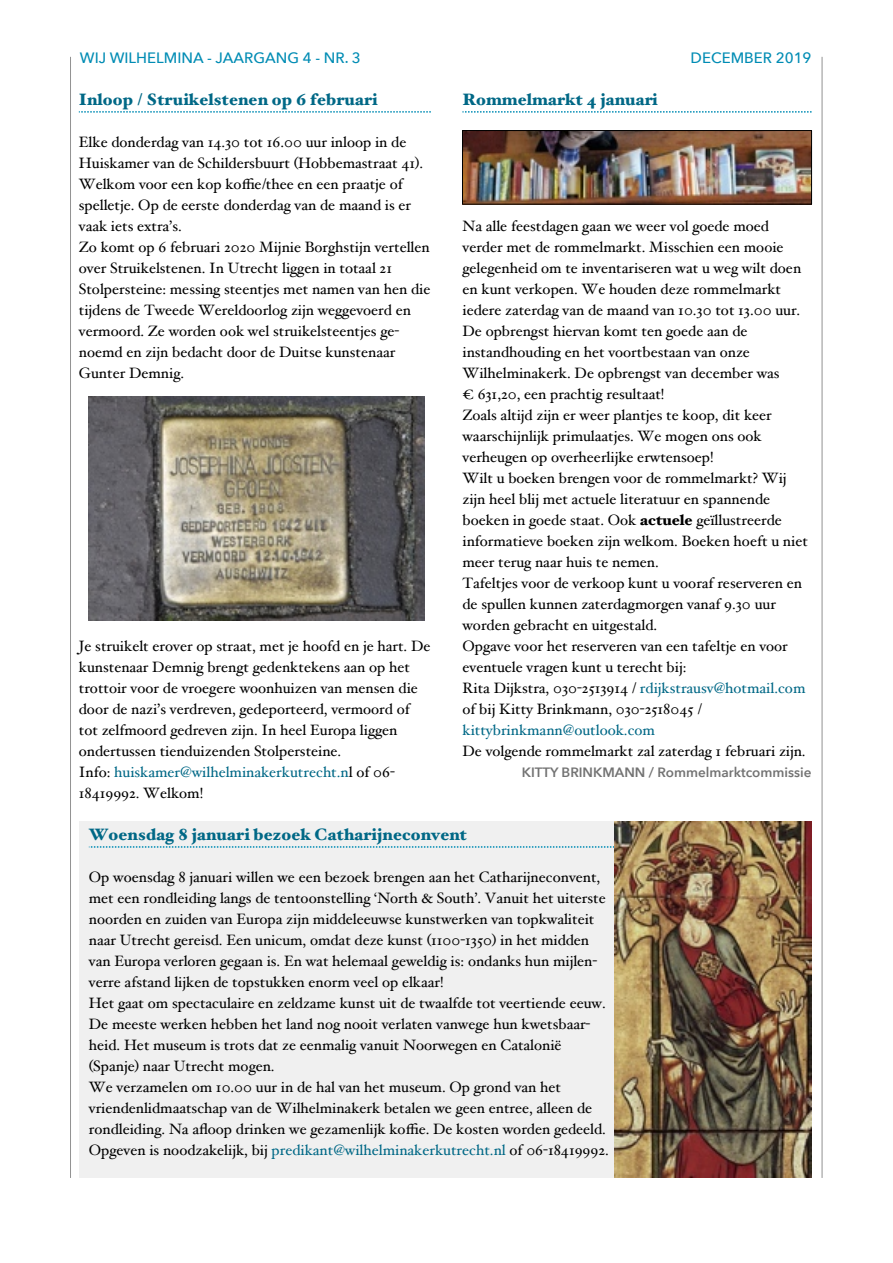
<style>
.page{position:relative;width:893px;height:1263px;background:#fff}
.page>*{position:absolute;margin:0;border:0;box-sizing:border-box;transform-origin:0 0}
.t1{font:900 16.5px "Hoefler Text";letter-spacing:.01em;color:#006886}
.t2{font:15px/21px "Hoefler Text";color:#000}
.t3{font:500 15px "Avenir Next";color:#008cb4}
.t4{font:15px "Hoefler Text";color:#006886}
.t5{font:600 13.5px "Avenir Next";color:#737373}
.s1{font-weight:900}
.s2{color:#006886}
</style>
<div class="page">
<hr style="left:70px;top:57px;width:1px;height:1121px;background:#929292">
<hr style="left:822px;top:57px;width:1px;height:1121px;background:#929292">
<svg style="left:79px;top:111px;width:352px;height:2px"></svg>
<img style="left:89px;top:397px;width:336px;height:224px">
<svg style="left:462px;top:111px;width:350px;height:2px"></svg>
<img style="left:464px;top:132px;width:346px;height:71px">
<div style="left:462px;top:130px;width:350px;height:75px;border:1px solid #000"></div>
<div style="left:79px;top:821px;width:733px;height:357px;background:#f0f0f0"></div>
<svg style="left:89px;top:846px;width:525px;height:2px"></svg>
<img style="left:614px;top:821px;width:198px;height:357px">
<p class="t3" style="left:80px;top:48px;width:283px">WIJ WILHELMINA - JAARGANG 4 - NR. 3</p>
<p class="t3" style="left:691px;top:48px;width:122px">DECEMBER 2019</p>
<p class="t1" style="left:79px;top:90px;width:300px">Inloop / Struikelstenen op 6 februari</p>
<p class="t2" style="left:79px;top:132px;width:353px">Elke donderdag van 14.30 tot 16.00 uur inloop in de Huiskamer van de Schildersbuurt (Hobbemastraat 41).<br>Welkom voor een kop koffie/thee en een praatje of spelletje. Op de eerste donderdag van de maand is er vaak iets extra’s.<br>Zo komt op 6 februari 2020 Mijnie Borghstijn vertellen over Struikelstenen. In Utrecht liggen in totaal 21<br>Stolpersteine: messing steentjes met namen van hen die tijdens de Tweede Wereldoorlog zijn weggevoerd en vermoord. Ze worden ook wel struikelsteentjes ge&shy;noemd en zijn bedacht door de Duitse kunstenaar Gunter Demnig.</p>
<p class="t1" style="left:462px;top:90px;width:197px">Rommelmarkt 4 januari</p>
<p class="t2" style="left:462px;top:216px;width:347px">Na alle feestdagen gaan we weer vol goede moed verder met de rommelmarkt. Misschien een mooie gelegenheid om te inventariseren wat u weg wilt doen en kunt verkopen. We houden deze rommelmarkt iedere zaterdag van de maand van 10.30 tot 13.00 uur.<br>De opbrengst hiervan komt ten goede aan de instandhouding en het voortbestaan van onze Wilhelminakerk. De opbrengst van december was<br>€ 631,20, een prachtig resultaat!<br>Zoals altijd zijn er weer plantjes te koop, dit keer waarschijnlijk primulaatjes. We mogen ons ook verheugen op overheerlijke erwtensoep!<br>Wilt u boeken brengen voor de rommelmarkt? Wij zijn heel blij met actuele literatuur en spannende boeken in goede staat. Ook <span class="s1">actuele</span> geïllustreerde informatieve boeken zijn welkom. Boeken hoeft u niet meer terug naar huis te nemen.<br>Tafeltjes voor de verkoop kunt u vooraf reserveren en de spullen kunnen zaterdagmorgen vanaf 9.30 uur worden gebracht en uitgestald.<br>Opgave voor het reserveren van een tafeltje en voor eventuele vragen kunt u terecht bij:<br>Rita Dijkstra, 030-2513914 / <span class="s2">rdijkstrausv@hotmail.com </span>of bij Kitty Brinkmann, 030-2518045 /</p>
<p class="t4" style="left:462px;top:721px;width:194px">kittybrinkmann@outlook.com</p>
<p class="t2" style="left:462px;top:741px;width:345px">De volgende rommelmarkt zal zaterdag 1 februari zijn.</p>
<p class="t5" style="left:522px;top:764px;width:291px">KITTY BRINKMANN / Rommelmarktcommissie</p>
<p class="t2" style="left:79px;top:636px;width:353px">Je struikelt erover op straat, met je hoofd en je hart. De kunstenaar Demnig brengt gedenktekens aan op het trottoir voor de vroegere woonhuizen van mensen die door de nazi’s verdreven, gedeporteerd, vermoord of tot zelfmoord gedreven zijn. In heel Europa liggen ondertussen tienduizenden Stolpersteine.<br>Info: <span class="s2">huiskamer@wilhelminakerkutrecht.n</span>l of 06- 18419992. Welkom!</p>
<p class="t1" style="left:89px;top:825px;width:380px">Woensdag 8 januari bezoek Catharijneconvent</p>
<p class="t2" style="left:89px;top:867px;width:521px">Op woensdag 8 januari willen we een bezoek brengen aan het Catharijneconvent, met een rondleiding langs de tentoonstelling ‘North &amp; South’. Vanuit het uiterste noorden en zuiden van Europa zijn middeleeuwse kunstwerken van topkwaliteit naar Utrecht gereisd. Een unicum, omdat deze kunst (1100-1350) in het midden van Europa verloren gegaan is. En wat helemaal geweldig is: ondanks hun mijlen&shy;verre afstand lijken de topstukken enorm veel op elkaar!<br>Het gaat om spectaculaire en zeldzame kunst uit de twaalfde tot veertiende eeuw.<br>De meeste werken hebben het land nog nooit verlaten vanwege hun kwetsbaar&shy;heid. Het museum is trots dat ze eenmalig vanuit Noorwegen en Catalonië (Spanje) naar Utrecht mogen.<br>We verzamelen om 10.00 uur in de hal van het museum. Op grond van het vriendenlidmaatschap van de Wilhelminakerk betalen we geen entree, alleen de rondleiding. Na afloop drinken we gezamenlijk koffie. De kosten worden gedeeld.<br>Opgeven is noodzakelijk, bij <span class="s2">predikant@wilhelminakerkutrecht.nl</span> of 06-18419992.</p>
</div>
